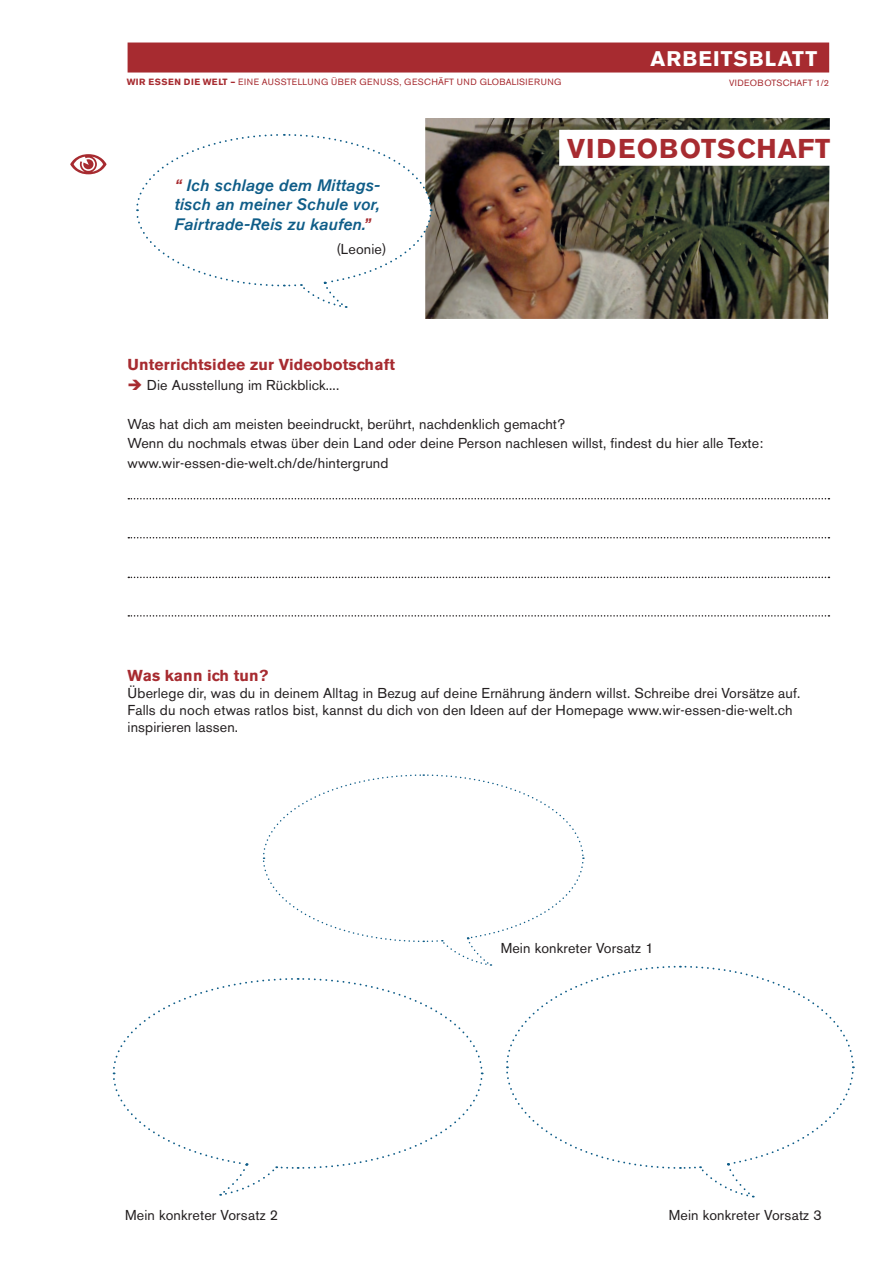
<style>
.page{position:relative;width:893px;height:1263px;background:#fff}
.page>*{position:absolute;margin:0;border:0;box-sizing:border-box;transform-origin:0 0}
.t1{font:700 27px "Akzidenz Grotesk BE";letter-spacing:.03em;color:#a72b30}
.t2{font:700 21px "Akzidenz Grotesk BE";letter-spacing:.05em;color:#fff}
.t3{font:italic 500 16.5px/19.5px "Akzidenz Grotesk Std";letter-spacing:.01em;color:#0f5d88;text-align:justify}
.t4{font:700 15.75px "Akzidenz Grotesk BE";letter-spacing:.01em;color:#a72b30}
.t5{font:14.25px/19.5px "Akzidenz Grotesk BE";letter-spacing:.01em;color:#231f20}
.t6{font:9px "Akzidenz Grotesk BE";letter-spacing:.04em;color:#a72b30}
.s1{font-weight:700}
.s2{color:#a72b30}
</style>
<div class="page">
<img style="left:425px;top:118px;width:405px;height:201px">
<div style="left:128px;top:43px;width:701px;height:30px;background:#a72b30"></div>
<svg style="left:128px;top:537px;width:701px;height:1px"></svg>
<svg style="left:128px;top:577px;width:701px;height:1px"></svg>
<svg style="left:128px;top:615px;width:701px;height:2px"></svg>
<svg style="left:128px;top:498px;width:701px;height:1px"></svg>
<div style="left:559px;top:130px;width:271px;height:36px;background:#fff"></div>
<svg style="left:112px;top:774px;width:743px;height:424px"></svg>
<svg style="left:70px;top:154px;width:37px;height:20px"></svg>
<svg style="left:136px;top:133px;width:297px;height:175px"></svg>
<p class="t6" style="left:127px;top:77px;width:436px"><span class="s1">WIR ESSEN DIE WELT –</span> EINE AUSSTELLUNG ÜBER GENUSS, GESCHÄFT UND GLOBALISIERUNG</p>
<h2 class="t2" style="left:651px;top:46px;width:168px">ARBEITSBLATT</h2>
<p class="t6" style="left:729px;top:77px;width:102px">VIDEOBOTSCHAFT 1/2</p>
<p class="t3" style="left:174px;top:175px;width:207px"><span class="s2">“</span> Ich schlage dem Mittags&shy;tisch an meiner Schule vor, Fairtrade-Reis zu kaufen.<span class="s2">”</span></p>
<p class="t5" style="left:336px;top:239px;width:52px">(Leonie)</p>
<h1 class="t1" style="left:567px;top:133px;width:265px">VIDEOBOTSCHAFT</h1>
<p class="t4" style="left:128px;top:356px;width:269px">Unterrichtsidee zur Videobotschaft</p>
<p class="t5" style="left:128px;top:375px;width:213px"><span class="s2">➔</span> Die Ausstellung im Rückblick....</p>
<p class="t5" style="left:128px;top:414px;width:637px">Was hat dich am meisten beeindruckt, berührt, nachdenklich gemacht?<br>Wenn du nochmals etwas über dein Land oder deine Person nachlesen willst, findest du hier alle Texte: www.wir-essen-die-welt.ch/de/hintergrund</p>
<p class="t4" style="left:128px;top:666px;width:142px">Was kann ich tun?</p>
<p class="t5" style="left:128px;top:684px;width:674px;line-height:17.1px">Überlege dir, was du in deinem Alltag in Bezug auf deine Ernährung ändern willst. Schreibe drei Vorsätze auf.<br>Falls du noch etwas ratlos bist, kannst du dich von den Ideen auf der Homepage www.wir-essen-die-welt.ch inspirieren lassen.</p>
<p class="t5" style="left:501px;top:938px;width:154px">Mein konkreter Vorsatz 1</p>
<p class="t5" style="left:125px;top:1205px;width:154px">Mein konkreter Vorsatz 2</p>
<p class="t5" style="left:669px;top:1205px;width:154px">Mein konkreter Vorsatz 3</p>
</div>
